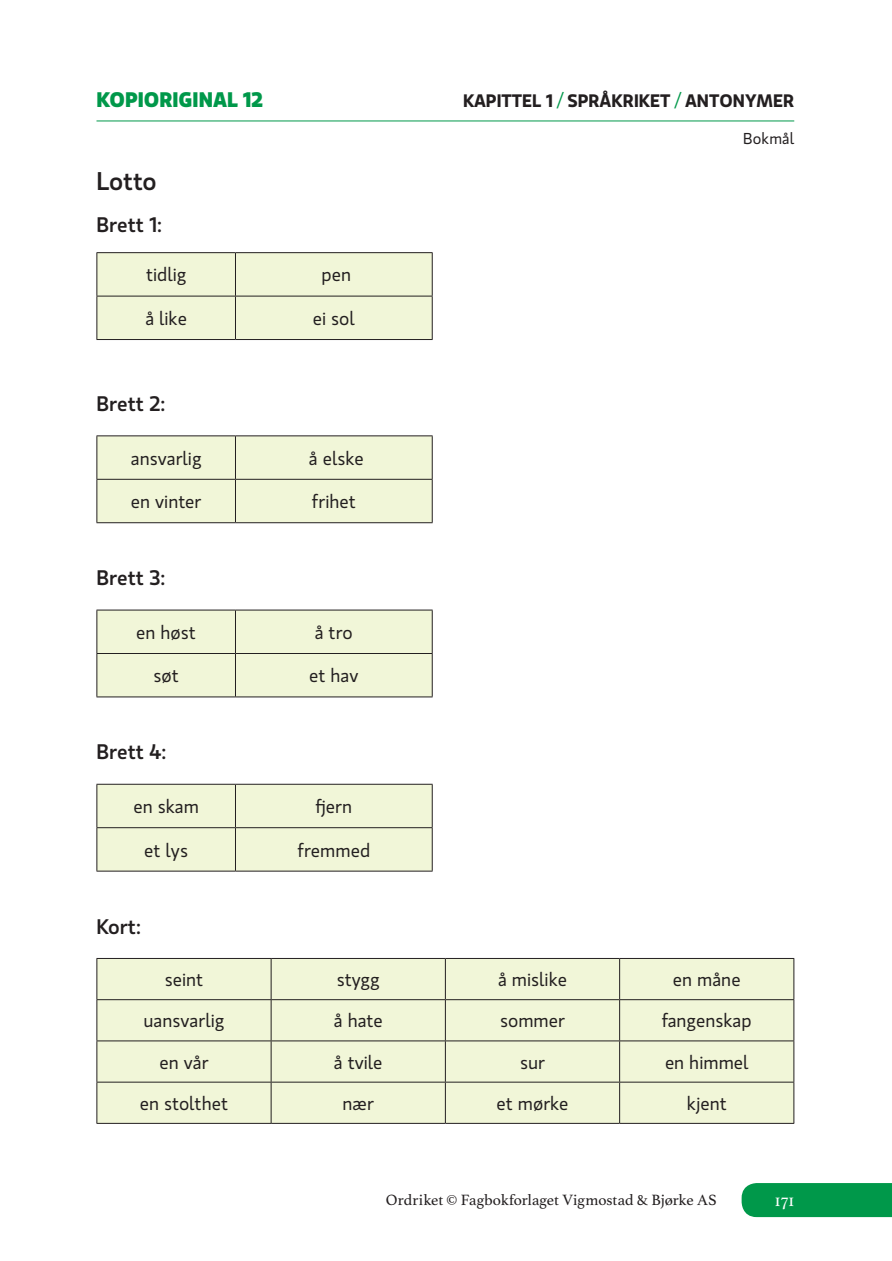
<style>
.page{position:relative;width:892px;height:1261px;background:#fff}
.page>*{position:absolute;margin:0;border:0;box-sizing:border-box;transform-origin:0 0}
.t1{font:500 25.5px "Gloriola Std";letter-spacing:-.01em;color:#231f20}
.t2{font:500 21px "Gloriola Std";color:#231f20}
.t3{font:700 21px "Gloriola Std";color:#00984a}
.t4{font:18.75px "Gloriola Std";color:#231f20}
.t5{font:600 18px "Gloriola Std";color:#231f20}
.t6{font:18px "Athelas";color:#fff}
.t7{font:15.75px "Athelas";letter-spacing:.005em;color:#231f20}
.t8{font:15.75px "Gloriola Std";letter-spacing:.005em;color:#231f20}
.s1{font-weight:400;color:#00984a}
</style>
<div class="page">
<div style="left:741px;top:1183px;width:150px;height:33px;background:#00984a"></div>
<hr style="left:96px;top:121px;width:698px;height:1px;background:#00984a">
<div style="left:97px;top:253px;width:335px;height:86px;background:#f1f6d8"></div>
<hr style="left:235px;top:253px;width:1px;height:43px;background:#231f20">
<hr style="left:96px;top:296px;width:139px;height:1px;background:#231f20">
<hr style="left:235px;top:296px;width:197px;height:1px;background:#231f20">
<hr style="left:235px;top:296px;width:1px;height:43px;background:#231f20">
<hr style="left:96px;top:252px;width:139px;height:1px;background:#231f20">
<hr style="left:96px;top:253px;width:1px;height:43px;background:#231f20">
<hr style="left:235px;top:252px;width:197px;height:1px;background:#231f20">
<hr style="left:432px;top:253px;width:1px;height:43px;background:#231f20">
<hr style="left:96px;top:296px;width:1px;height:43px;background:#231f20">
<hr style="left:432px;top:296px;width:1px;height:43px;background:#231f20">
<hr style="left:96px;top:339px;width:139px;height:1px;background:#231f20">
<hr style="left:235px;top:339px;width:197px;height:1px;background:#231f20">
<div style="left:97px;top:436px;width:335px;height:86px;background:#f1f6d8"></div>
<hr style="left:235px;top:436px;width:1px;height:43px;background:#231f20">
<hr style="left:96px;top:479px;width:139px;height:1px;background:#231f20">
<hr style="left:235px;top:479px;width:197px;height:1px;background:#231f20">
<hr style="left:235px;top:479px;width:1px;height:43px;background:#231f20">
<hr style="left:96px;top:435px;width:139px;height:1px;background:#231f20">
<hr style="left:96px;top:436px;width:1px;height:43px;background:#231f20">
<hr style="left:235px;top:435px;width:197px;height:1px;background:#231f20">
<hr style="left:432px;top:436px;width:1px;height:43px;background:#231f20">
<hr style="left:96px;top:479px;width:1px;height:43px;background:#231f20">
<hr style="left:432px;top:479px;width:1px;height:43px;background:#231f20">
<hr style="left:96px;top:522px;width:139px;height:1px;background:#231f20">
<hr style="left:235px;top:522px;width:197px;height:1px;background:#231f20">
<div style="left:97px;top:610px;width:335px;height:86px;background:#f1f6d8"></div>
<hr style="left:235px;top:610px;width:1px;height:43px;background:#231f20">
<hr style="left:96px;top:653px;width:139px;height:1px;background:#231f20">
<hr style="left:235px;top:653px;width:197px;height:1px;background:#231f20">
<hr style="left:235px;top:653px;width:1px;height:43px;background:#231f20">
<hr style="left:96px;top:609px;width:139px;height:1px;background:#231f20">
<hr style="left:96px;top:610px;width:1px;height:43px;background:#231f20">
<hr style="left:235px;top:609px;width:197px;height:1px;background:#231f20">
<hr style="left:432px;top:610px;width:1px;height:43px;background:#231f20">
<hr style="left:96px;top:653px;width:1px;height:43px;background:#231f20">
<hr style="left:432px;top:653px;width:1px;height:43px;background:#231f20">
<hr style="left:96px;top:696px;width:139px;height:1px;background:#231f20">
<hr style="left:235px;top:696px;width:197px;height:1px;background:#231f20">
<div style="left:97px;top:784px;width:335px;height:86px;background:#f1f6d8"></div>
<hr style="left:235px;top:784px;width:1px;height:43px;background:#231f20">
<hr style="left:96px;top:827px;width:139px;height:1px;background:#231f20">
<hr style="left:235px;top:827px;width:197px;height:1px;background:#231f20">
<hr style="left:235px;top:828px;width:1px;height:42px;background:#231f20">
<hr style="left:96px;top:783px;width:139px;height:1px;background:#231f20">
<hr style="left:96px;top:784px;width:1px;height:43px;background:#231f20">
<hr style="left:235px;top:783px;width:197px;height:1px;background:#231f20">
<hr style="left:432px;top:784px;width:1px;height:43px;background:#231f20">
<hr style="left:96px;top:828px;width:1px;height:42px;background:#231f20">
<hr style="left:432px;top:828px;width:1px;height:42px;background:#231f20">
<hr style="left:96px;top:870px;width:139px;height:1px;background:#231f20">
<hr style="left:235px;top:870px;width:197px;height:1px;background:#231f20">
<div style="left:97px;top:958px;width:696px;height:164px;background:#f1f6d8"></div>
<hr style="left:271px;top:958px;width:1px;height:41px;background:#231f20">
<hr style="left:445px;top:958px;width:1px;height:41px;background:#231f20">
<hr style="left:619px;top:958px;width:1px;height:41px;background:#231f20">
<hr style="left:96px;top:999px;width:175px;height:1px;background:#231f20">
<hr style="left:271px;top:999px;width:174px;height:1px;background:#231f20">
<hr style="left:271px;top:999px;width:1px;height:41px;background:#231f20">
<hr style="left:445px;top:999px;width:174px;height:1px;background:#231f20">
<hr style="left:445px;top:999px;width:1px;height:41px;background:#231f20">
<hr style="left:619px;top:999px;width:175px;height:1px;background:#231f20">
<hr style="left:619px;top:999px;width:1px;height:41px;background:#231f20">
<hr style="left:96px;top:1040px;width:175px;height:1px;background:#231f20">
<hr style="left:271px;top:1040px;width:174px;height:1px;background:#231f20">
<hr style="left:271px;top:1041px;width:1px;height:40px;background:#231f20">
<hr style="left:445px;top:1040px;width:174px;height:1px;background:#231f20">
<hr style="left:445px;top:1041px;width:1px;height:40px;background:#231f20">
<hr style="left:619px;top:1040px;width:175px;height:1px;background:#231f20">
<hr style="left:619px;top:1041px;width:1px;height:40px;background:#231f20">
<hr style="left:96px;top:1081px;width:175px;height:1px;background:#231f20">
<hr style="left:271px;top:1081px;width:174px;height:1px;background:#231f20">
<hr style="left:271px;top:1082px;width:1px;height:40px;background:#231f20">
<hr style="left:445px;top:1081px;width:174px;height:1px;background:#231f20">
<hr style="left:445px;top:1082px;width:1px;height:40px;background:#231f20">
<hr style="left:619px;top:1081px;width:175px;height:1px;background:#231f20">
<hr style="left:619px;top:1082px;width:1px;height:40px;background:#231f20">
<hr style="left:96px;top:957px;width:175px;height:1px;background:#231f20">
<hr style="left:96px;top:958px;width:1px;height:41px;background:#231f20">
<hr style="left:271px;top:957px;width:174px;height:1px;background:#231f20">
<hr style="left:445px;top:957px;width:174px;height:1px;background:#231f20">
<hr style="left:619px;top:957px;width:175px;height:1px;background:#231f20">
<hr style="left:793px;top:958px;width:1px;height:41px;background:#231f20">
<hr style="left:96px;top:999px;width:1px;height:41px;background:#231f20">
<hr style="left:793px;top:999px;width:1px;height:41px;background:#231f20">
<hr style="left:96px;top:1041px;width:1px;height:40px;background:#231f20">
<hr style="left:793px;top:1041px;width:1px;height:40px;background:#231f20">
<hr style="left:96px;top:1082px;width:1px;height:40px;background:#231f20">
<hr style="left:793px;top:1082px;width:1px;height:40px;background:#231f20">
<hr style="left:96px;top:1122px;width:175px;height:1px;background:#231f20">
<hr style="left:271px;top:1122px;width:174px;height:1px;background:#231f20">
<hr style="left:445px;top:1122px;width:174px;height:1px;background:#231f20">
<hr style="left:619px;top:1122px;width:175px;height:1px;background:#231f20">
<p class="t3" style="left:96px;top:84px;width:168px">KOPIORIGINAL 12</p>
<p class="t5" style="left:463px;top:88px;width:332px">KAPITTEL 1 <span class="s1">/</span> SPRÅKRIKET <span class="s1">/</span> ANTONYMER</p>
<p class="t8" style="left:743px;top:128px;width:53px">Bokmål</p>
<h1 class="t1" style="left:96px;top:163px;width:62px">Lotto</h1>
<p class="t2" style="left:96px;top:209px;width:67px">Brett 1:</p>
<p class="t4" style="left:146px;top:262px;width:42px">tidlig</p>
<p class="t4" style="left:321px;top:262px;width:31px">pen</p>
<p class="t4" style="left:145px;top:305px;width:43px">å like</p>
<p class="t4" style="left:313px;top:305px;width:43px">ei sol</p>
<p class="t2" style="left:96px;top:389px;width:70px">Brett 2:</p>
<p class="t4" style="left:131px;top:445px;width:72px">ansvarlig</p>
<p class="t4" style="left:309px;top:445px;width:56px">å elske</p>
<p class="t4" style="left:131px;top:488px;width:72px">en vinter</p>
<p class="t4" style="left:312px;top:488px;width:45px">frihet</p>
<p class="t2" style="left:96px;top:563px;width:70px">Brett 3:</p>
<p class="t4" style="left:136px;top:619px;width:61px">en høst</p>
<p class="t4" style="left:315px;top:619px;width:40px">å tro</p>
<p class="t4" style="left:153px;top:663px;width:27px">søt</p>
<p class="t4" style="left:309px;top:663px;width:51px">et hav</p>
<p class="t2" style="left:96px;top:737px;width:71px">Brett 4:</p>
<p class="t4" style="left:133px;top:793px;width:67px">en skam</p>
<p class="t4" style="left:315px;top:793px;width:38px">fjern</p>
<p class="t4" style="left:144px;top:837px;width:45px">et lys</p>
<p class="t4" style="left:297px;top:837px;width:74px">fremmed</p>
<p class="t2" style="left:96px;top:911px;width:46px">Kort:</p>
<p class="t4" style="left:165px;top:966px;width:40px">seint</p>
<p class="t4" style="left:337px;top:966px;width:44px">stygg</p>
<p class="t4" style="left:498px;top:966px;width:70px">å mislike</p>
<p class="t4" style="left:672px;top:966px;width:69px">en måne</p>
<p class="t4" style="left:144px;top:1007px;width:82px">uansvarlig</p>
<p class="t4" style="left:334px;top:1007px;width:50px">å hate</p>
<p class="t4" style="left:500px;top:1007px;width:66px">sommer</p>
<p class="t4" style="left:661px;top:1007px;width:91px">fangenskap</p>
<p class="t4" style="left:159px;top:1049px;width:51px">en vår</p>
<p class="t4" style="left:334px;top:1049px;width:50px">å tvile</p>
<p class="t4" style="left:520px;top:1049px;width:26px">sur</p>
<p class="t4" style="left:665px;top:1049px;width:85px">en himmel</p>
<p class="t4" style="left:140px;top:1090px;width:90px">en stolthet</p>
<p class="t4" style="left:342px;top:1090px;width:33px">nær</p>
<p class="t4" style="left:496px;top:1090px;width:74px">et mørke</p>
<p class="t4" style="left:686px;top:1090px;width:42px">kjent</p>
<p class="t7" style="left:386px;top:1191px;width:332px">Ordriket © Fagbokforlaget Vigmostad &amp; Bjørke AS</p>
<p class="t6" style="left:774px;top:1189px;width:21px">171</p>
</div>
